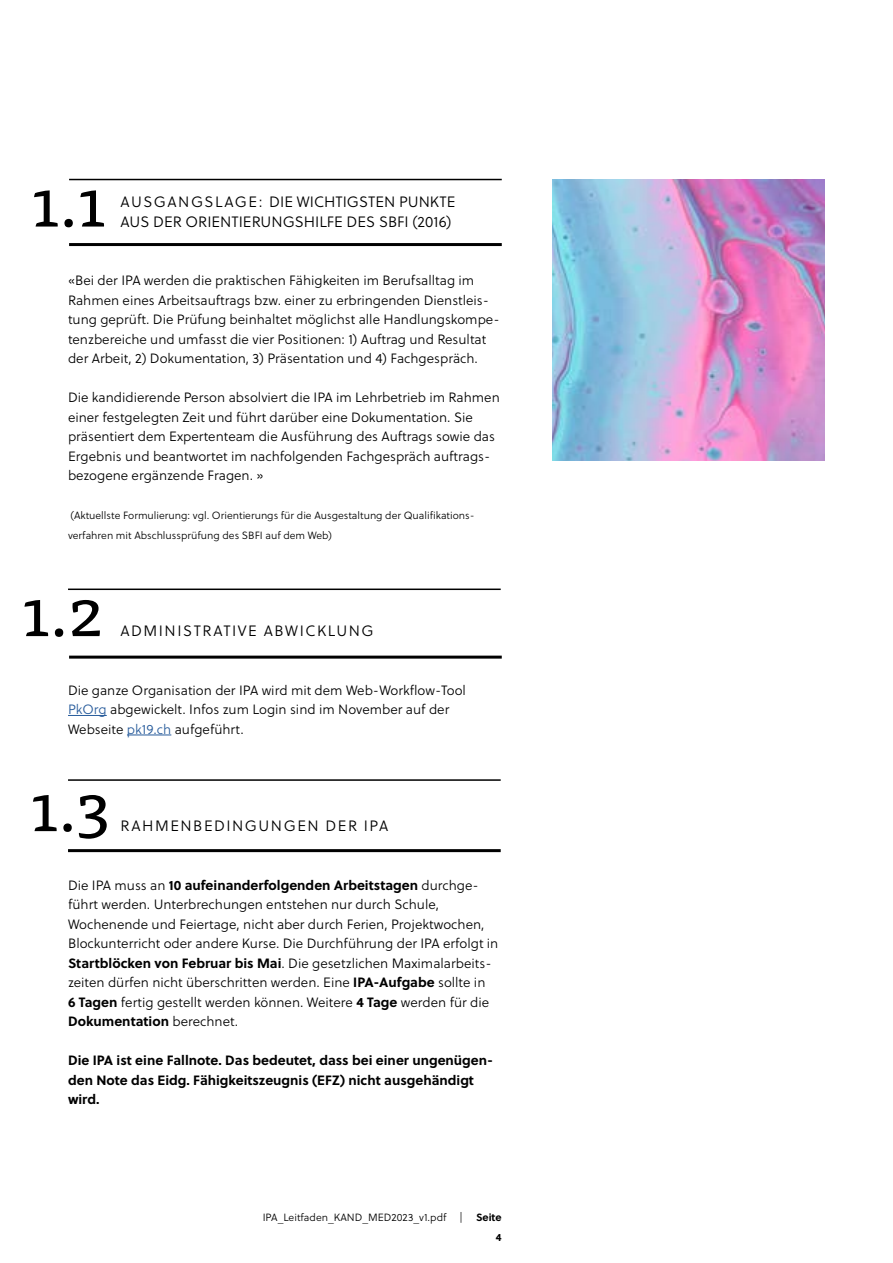
<style>
.page{position:relative;width:893px;height:1263px;background:#fff}
.page>*{position:absolute;margin:0;border:0;box-sizing:border-box;transform-origin:0 0}
.t1{font:66.6px "Tisa Pro";color:#000}
.t2{font:15px/19.5px "Soleil Lt";color:#000}
.t3{font:15px "Soleil Lt";letter-spacing:.1em;color:#000}
.t4{font:13.5px/19.5px "Soleil Lt";color:#000}
.t5{font:700 13.5px/19.5px "Soleil";color:#000}
.t6{font:10.5px/19.5px "Soleil Lt";color:#000}
.t7{font:700 10.5px/19.5px "Soleil";color:#000;text-align:right}
.s1{color:#275b9b}
.s2{font-family:"Soleil Lt";font-weight:400}
.s3{font-family:"Soleil";font-weight:700}
</style>
<div class="page">
<hr style="left:68px;top:715px;width:39px;height:1px;background:#275b9b">
<hr style="left:127px;top:735px;width:44px;height:1px;background:#275b9b">
<hr style="left:69px;top:179px;width:433px;height:1px;background:#000">
<hr style="left:69px;top:243px;width:433px;height:3px;background:#000">
<img style="left:553px;top:180px;width:272px;height:281px">
<hr style="left:68px;top:779px;width:433px;height:2px;background:#000">
<hr style="left:68px;top:849px;width:433px;height:3px;background:#000">
<hr style="left:68px;top:588px;width:433px;height:2px;background:#000">
<hr style="left:69px;top:656px;width:433px;height:3px;background:#000">
<h1 class="t1" style="left:32px;top:154px;width:75px">1.1</h1>
<p class="t2" style="left:121px;top:192px;width:336px">AUSGANGSL AGE: DIE WICHTIGSTEN PUNKTE<br>AUS DER ORIENTIERUNGSHILFE DES SBFI (2016)</p>
<p class="t4" style="left:68px;top:270px;width:433px">«Bei der IPA werden die praktischen Fähigkeiten im Berufsalltag im Rahmen eines Arbeitsauftrags bzw. einer zu erbringenden Dienstleis&shy;tung geprüft. Die Prüfung beinhaltet möglichst alle Handlungskompe&shy;tenzbereiche und umfasst die vier Positionen: 1) Auftrag und Resultat der Arbeit, 2) Dokumentation, 3) Präsentation und 4) Fachgespräch.</p>
<p class="t4" style="left:68px;top:387px;width:433px">Die kandidierende Person absolviert die IPA im Lehrbetrieb im Rahmen einer festgelegten Zeit und führt darüber eine Dokumentation. Sie präsentiert dem Expertenteam die Ausführung des Auftrags sowie das Ergebnis und beantwortet im nachfolgenden Fachgespräch auftrags&shy;bezogene ergänzende Fragen. »</p>
<p class="t6" style="left:68px;top:506px;width:408px">(Aktuellste Formulierung: vgl. Orientierungs für die Ausgestaltung der Qualifikations&shy;verfahren mit Abschlussprüfung des SBFI auf dem Web)</p>
<h1 class="t1" style="left:22px;top:564px;width:81px">1.2</h1>
<p class="t3" style="left:121px;top:620px;width:254px">ADMINISTRATIVE ABWICKLUNG</p>
<p class="t4" style="left:68px;top:680px;width:399px">Die ganze Organisation der IPA wird mit dem Web-Workflow-Tool<br><span class="s1">PkOrg</span> abgewickelt. Infos zum Login sind im November auf der<br>Webseite <span class="s1">pk19.ch</span> aufgeführt.</p>
<h1 class="t1" style="left:31px;top:759px;width:81px">1.3</h1>
<p class="t3" style="left:121px;top:815px;width:269px">RAHMENBEDINGUNGEN DER IPA</p>
<p class="t5" style="left:68px;top:874px;width:412px"><span class="s2">Die IPA muss an</span> 10 aufeinanderfolgenden Arbeitstagen <span class="s2">durchge-</span></p>
<p class="t4" style="left:68px;top:894px;width:432px">führt werden. Unterbrechungen entstehen nur durch Schule, Wochenende und Feiertage, nicht aber durch Ferien, Projektwochen, Blockunterricht oder andere Kurse. Die Durchführung der IPA erfolgt in <span class="s3">Startblöcken von Februar bis Mai</span>. Die gesetzlichen Maximalarbeits&shy;zeiten dürfen nicht überschritten werden. Eine <span class="s3">IPA-Aufgabe</span> sollte in<br><span class="s3">6 Tagen</span> fertig gestellt werden können. Weitere <span class="s3">4 Tage</span> werden für die</p>
<p class="t5" style="left:68px;top:1011px;width:172px">Dokumentation <span class="s2">berechnet.</span></p>
<p class="t5" style="left:68px;top:1050px;width:427px">Die IPA ist eine Fallnote. Das bedeutet, dass bei einer ungenügen&shy;den Note das Eidg. Fähigkeitszeugnis (EFZ) nicht ausgehändigt wird.</p>
<p class="t6" style="left:263px;top:1208px;width:202px">IPA_Leitfaden_KAND_MED2023_v1.pdf |</p>
<p class="t7" style="left:476px;top:1207px;width:27px">Seite<br>4</p>
</div>
